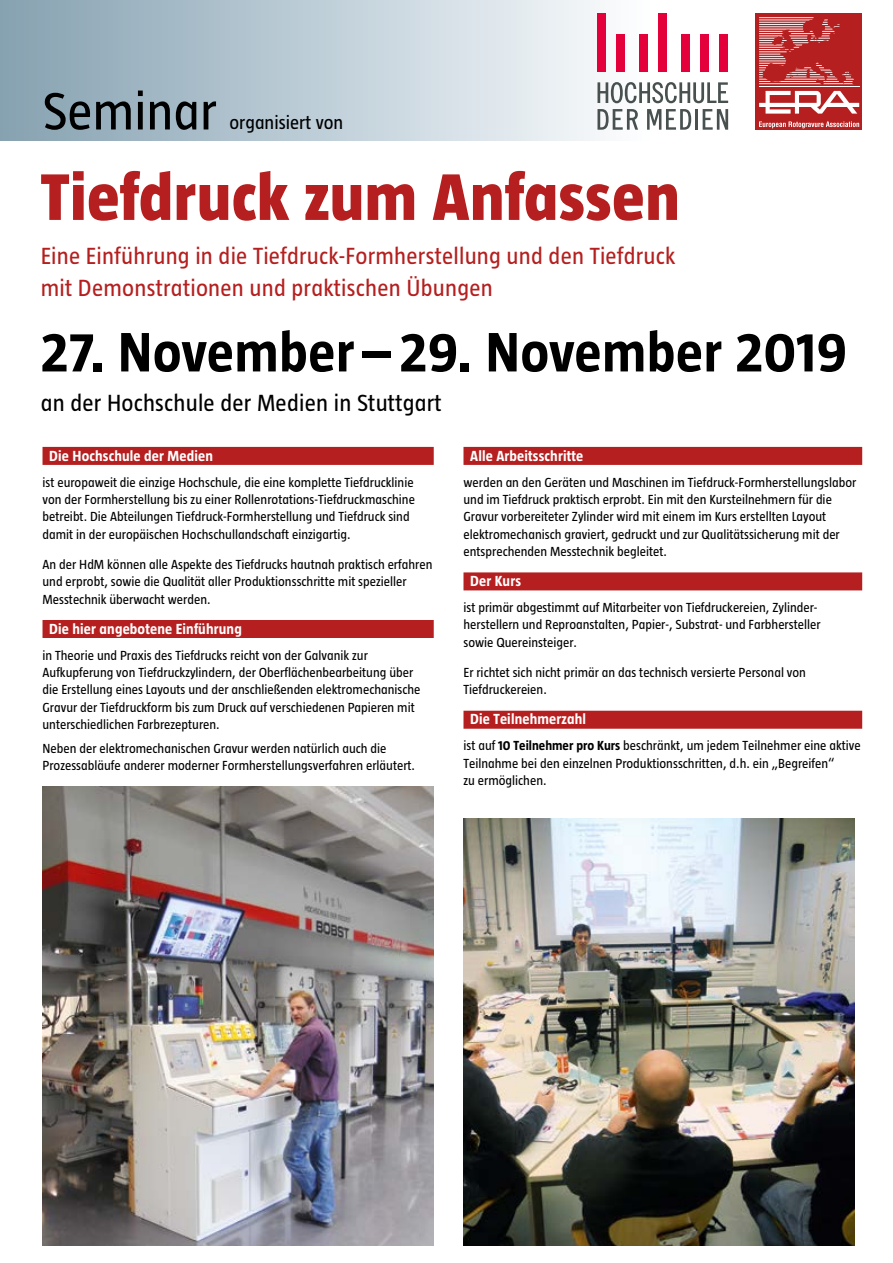
<style>
.page{position:relative;width:893px;height:1263px;background:#fff}
.page>*{position:absolute;margin:0;border:0;box-sizing:border-box;transform-origin:0 0}
.t1{font:800 67.5px "Taz";letter-spacing:.01em;color:#b51f1f}
.t2{font:700 57px "Taz";letter-spacing:.01em;color:#000}
.t3{font:54px "Taz";color:#000}
.t4{font:24px/31.5px "Taz";letter-spacing:.01em;color:#b51f1f}
.t5{font:24px "Taz";letter-spacing:.01em;color:#000}
.t6{font:19.5px "Taz";color:#000}
.t7{font:700 15px "Taz";letter-spacing:.01em;color:#fff}
.t8{font:13.5px/17.4px "Taz";color:#000}
.s1{font-weight:700}
</style>
<div class="page">
<div style="left:0;top:0;width:652px;height:140px;background:linear-gradient(to right,#85a1b2,#fcfdff)"></div>
<img style="left:463px;top:818px;width:392px;height:427px">
<div style="left:756px;top:118px;width:106px;height:12px;background:#b51f1f"></div>
<svg style="left:759px;top:121px;width:100px;height:7px"></svg>
<div style="left:756px;top:13px;width:106px;height:105px;background:#b51f1f"></div>
<hr style="left:759px;top:17px;width:54px;height:1px;background:#fff">
<svg style="left:759px;top:20px;width:95px;height:64px"></svg>
<hr style="left:759px;top:86px;width:100px;height:1px;background:#fff">
<svg style="left:759px;top:91px;width:100px;height:23px"></svg>
<img style="left:43px;top:787px;width:391px;height:458px">
<div style="left:597px;top:13px;width:9px;height:58px;background:#e4003a"></div>
<div style="left:617px;top:34px;width:8px;height:37px;background:#e4003a"></div>
<div style="left:639px;top:34px;width:9px;height:37px;background:#e4003a"></div>
<div style="left:659px;top:13px;width:8px;height:58px;background:#e4003a"></div>
<div style="left:681px;top:34px;width:9px;height:37px;background:#e4003a"></div>
<div style="left:701px;top:34px;width:8px;height:37px;background:#e4003a"></div>
<div style="left:720px;top:34px;width:8px;height:37px;background:#e4003a"></div>
<svg style="left:597px;top:82px;width:131px;height:21px"></svg>
<svg style="left:597px;top:109px;width:41px;height:21px"></svg>
<svg style="left:647px;top:109px;width:44px;height:21px"></svg>
<hr style="left:695px;top:109px;width:3px;height:21px;background:#485150">
<svg style="left:703px;top:109px;width:25px;height:21px"></svg>
<div style="left:43px;top:447px;width:391px;height:18px;background:#b51f1f"></div>
<div style="left:43px;top:620px;width:391px;height:18px;background:#b51f1f"></div>
<div style="left:463px;top:447px;width:399px;height:18px;background:#b51f1f"></div>
<div style="left:463px;top:572px;width:399px;height:18px;background:#b51f1f"></div>
<div style="left:463px;top:711px;width:399px;height:18px;background:#b51f1f"></div>
<h3 class="t3" style="left:43px;top:83px;width:176px">Seminar</h3>
<h3 class="t6" style="left:230px;top:113px;width:115px">organisiert von</h3>
<h1 class="t1" style="left:41px;top:162px;width:641px">Tiefdruck zum Anfassen</h1>
<h3 class="t4" style="left:41px;top:240px;width:636px">Eine Einführung in die Tiefdruck-Formherstellung und den Tiefdruck mit Demonstrationen und praktischen Übungen</h3>
<h2 class="t2" style="left:41px;top:323px;width:808px">27. November – 29. November 2019</h2>
<h3 class="t5" style="left:41px;top:391px;width:403px">an der Hochschule der Medien in Stuttgart</h3>
<p class="t7" style="left:49px;top:448px;width:165px">Die Hochschule der Medien</p>
<p class="t8" style="left:43px;top:473px;width:374px">ist europaweit die einzige Hochschule, die eine komplette Tiefdrucklinie von der Formherstellung bis zu einer Rollenrotations-Tiefdruckmaschine betreibt. Die Abteilungen Tiefdruck-Formherstellung und Tiefdruck sind damit in der europäischen Hochschullandschaft einzigartig.</p>
<p class="t8" style="left:43px;top:556px;width:391px">An der HdM können alle Aspekte des Tiefdrucks hautnah praktisch erfahren und erprobt, sowie die Qualität aller Produktionsschritte mit spezieller<br>Messtechnik überwacht werden.</p>
<p class="t7" style="left:49px;top:621px;width:194px">Die hier angebotene Einführung</p>
<p class="t8" style="left:43px;top:646px;width:380px">in Theorie und Praxis des Tiefdrucks reicht von der Galvanik zur Aufkupferung von Tiefdruckzylindern, der Oberflächenbearbeitung über die Erstellung eines Layouts und der anschließenden elektromechanische Gravur der Tiefdruckform bis zum Druck auf verschiedenen Papieren mit unterschiedlichen Farbrezepturen.</p>
<p class="t8" style="left:43px;top:740px;width:374px">Neben der elektromechanischen Gravur werden natürlich auch die<br>Prozessabläufe anderer moderner Formherstellungsverfahren erläutert.</p>
<p class="t7" style="left:470px;top:448px;width:115px">Alle Arbeitsschritte</p>
<p class="t8" style="left:463px;top:473px;width:394px">werden an den Geräten und Maschinen im Tiefdruck-Formherstellungslabor und im Tiefdruck praktisch erprobt. Ein mit den Kursteilnehmern für die Gravur vorbereiteter Zylinder wird mit einem im Kurs erstellten Layout elektromechanisch graviert, gedruckt und zur Qualitätssicherung mit der entsprechenden Messtechnik begleitet.</p>
<p class="t7" style="left:470px;top:573px;width:52px">Der Kurs</p>
<p class="t8" style="left:463px;top:599px;width:359px">ist primär abgestimmt auf Mitarbeiter von Tiefdruckereien, Zylinder&shy;herstellern und Reproanstalten, Papier-, Substrat- und Farbhersteller sowie Quereinsteiger.</p>
<p class="t8" style="left:463px;top:664px;width:344px">Er richtet sich nicht primär an das technisch versierte Personal von<br>Tiefdruckereien.</p>
<p class="t7" style="left:470px;top:712px;width:117px">Die Teilnehmerzahl</p>
<p class="t8" style="left:463px;top:737px;width:399px">ist auf <span class="s1">10 Teilnehmer pro Kurs</span> beschränkt, um jedem Teilnehmer eine aktive<br>Teilnahme bei den einzelnen Produktionsschritten, d.h. ein „Begreifen“<br>zu ermöglichen.</p>
</div>
